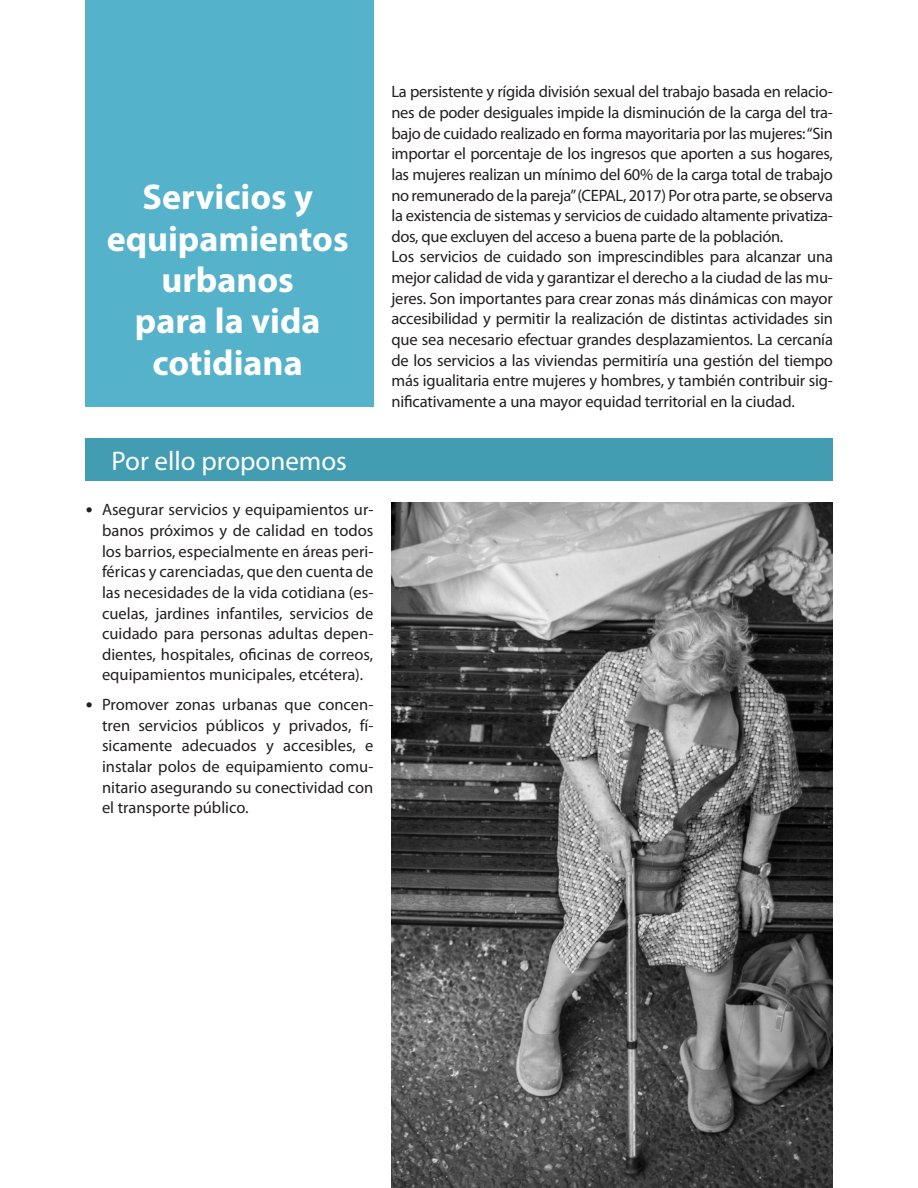
<style>
.page{position:relative;width:918px;height:1188px;background:#fff}
.page>*{position:absolute;margin:0;border:0;box-sizing:border-box;transform-origin:0 0}
.t1{font:700 36px/41.4px "Myriad Pro";color:#fff;text-align:center}
.t2{font:27px "Myriad Pro";color:#fff}
.t3{font:16.5px/20.7px "Myriad Pro";letter-spacing:-.01em;color:#231f20;text-align:justify}
.s1{font-family:"Calibri"}
</style>
<div class="page">
<div style="left:85px;top:0;width:288px;height:407px;background:#54b2cb"></div>
<img style="left:391px;top:502px;width:442px;height:686px">
<div style="left:85px;top:439px;width:748px;height:42px;background:#429db2"></div>
<h1 class="t1" style="left:107px;top:175px;width:243px">Servicios y equipamientos urbanos<br>para la vida cotidiana</h1>
<h2 class="t2" style="left:112px;top:444px;width:237px">Por ello proponemos</h2>
<p class="t3" style="left:102px;top:499px;width:273px;text-indent:-17px"><span class="s1">•</span> Asegurar servicios y equipamientos ur&shy;banos próximos y de calidad en todos los barrios, especialmente en áreas peri&shy;féricas y carenciadas, que den cuenta de las necesidades de la vida cotidiana (es&shy;cuelas, jardines infantiles, servicios de cuidado para personas adultas depen&shy;dientes, hospitales, oficinas de correos, equipamientos municipales, etcétera).</p>
<p class="t3" style="left:102px;top:694px;width:273px;text-indent:-17px"><span class="s1">•</span> Promover zonas urbanas que concen&shy;tren servicios públicos y privados, fí&shy;sicamente adecuados y accesibles, e instalar polos de equipamiento comu&shy;nitario asegurando su conectividad con el transporte público.</p>
<p class="t3" style="left:391px;top:81px;width:443px;text-align:left">La persistente y rígida división sexual del trabajo basada en relacio&shy;nes de poder desiguales impide la disminución de la carga del tra&shy;bajo de cuidado realizado en forma mayoritaria por las mujeres: “Sin importar el porcentaje de los ingresos que aporten a sus hogares, las mujeres realizan un mínimo del 60% de la carga total de trabajo no remunerado de la pareja” (CEPAL, 2017) Por otra parte, se observa la existencia de sistemas y servicios de cuidado altamente privatiza&shy;dos, que excluyen del acceso a buena parte de la población.<br>Los servicios de cuidado son imprescindibles para alcanzar una mejor calidad de vida y garantizar el derecho a la ciudad de las mu&shy;jeres. Son importantes para crear zonas más dinámicas con mayor accesibilidad y permitir la realización de distintas actividades sin que sea necesario efectuar grandes desplazamientos. La cercanía de los servicios a las viviendas permitiría una gestión del tiempo más igualitaria entre mujeres y hombres, y también contribuir sig&shy;nificativamente a una mayor equidad territorial en la ciudad.</p>
</div>
